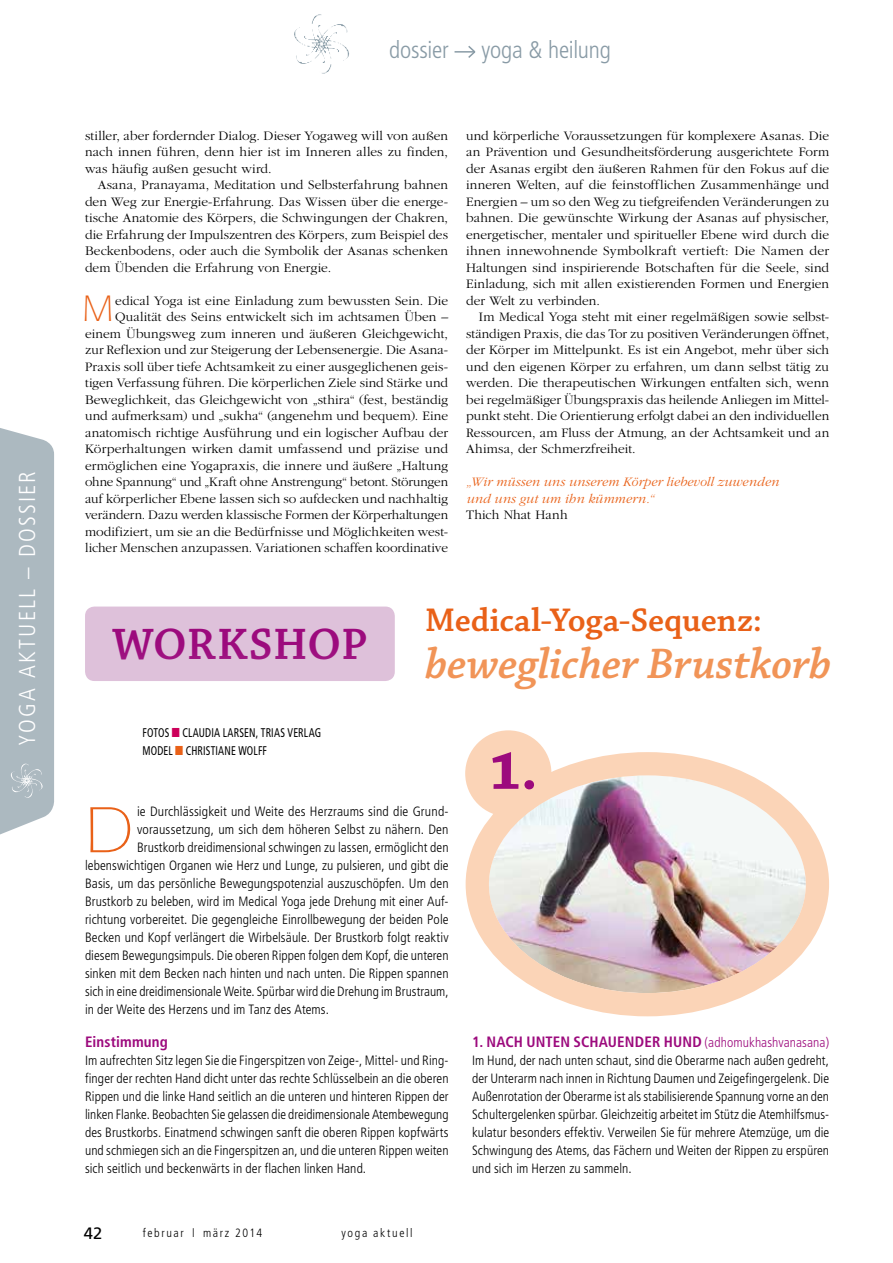
<style>
.page{position:relative;width:893px;height:1263px;background:#fff}
.page>*{position:absolute;margin:0;border:0;box-sizing:border-box;transform-origin:0 0}
.t1{font:300 67.5px "Itc Eras";color:#e96118}
.t2{font:700 55.65px "Chaparral Pro";color:#9c0a7d}
.t3{font:italic 600 45px "Chaparral Pro";letter-spacing:-.005em;color:#f19457}
.t4{font:300 38.25px "Itc Eras";color:#e96118}
.t5{font:600 34.5px "Chaparral Pro";letter-spacing:-.005em;color:#e96118}
.t6{font:300 condensed 24px "Frutiger";letter-spacing:-.01em;color:#899ba6}
.t7{font:300 condensed 23.1px "Frutiger";letter-spacing:.095em;color:#fff}
.t8{font:16.5px "Frutiger";color:#000}
.t9{font:700 condensed 15px "Frutiger";letter-spacing:.01em;color:#9c0a7d}
.t10{font:300 13.5px/16.5px "Garamond";letter-spacing:.005em;color:#000;text-align:justify}
.t11{font:300 condensed 13.5px/18px "Frutiger";letter-spacing:.005em;color:#000;text-align:justify}
.t12{font:italic 300 13.5px/16.5px "Garamond";letter-spacing:.01em;color:#e96118}
.t13{font:condensed 12.6px "Frutiger";letter-spacing:.015em;color:#000;scale:.83 1}
.t14{font:300 condensed 12px "Frutiger";letter-spacing:.135em;color:#000}
.s1{color:#cc005a}
.s2{color:#e96118}
.s3{font-family:"Palatino";font-weight:400;font-stretch:normal}
.s4{font-weight:700;font-size:15px;color:#9c0a7d}
.s5{color:#9c0a7d}
</style>
<div class="page">
<img style="left:489px;top:776px;width:317px;height:217px">
<div style="left:466px;top:752px;width:363px;height:264px;border:23px solid #fbd4b7;border-radius:50%"></div>
<div style="left:85px;top:606px;width:310px;height:75px;background:#dec1da;border-radius:9px"></div>
<div style="left:465px;top:730px;width:86px;height:87px;background:#fbd4b7;border-radius:50%"></div>
<div style="left:0;top:428px;width:54px;height:407px;background:#acb9c0"></div>
<img style="left:10px;top:764px;width:33px;height:34px">
<hr style="left:455px;top:51px;width:20px;height:2px;background:#899ba6">
<svg style="left:467px;top:46px;width:9px;height:12px"></svg>
<img style="left:294px;top:14px;width:55px;height:59px">
<h3 class="t7" style="left:14px;top:746px;width:276px;rotate:-90deg">Yoga aktuell – dossier</h3>
<h3 class="t6" style="left:389px;top:36px;width:61px">dossier</h3>
<h3 class="t6" style="left:482px;top:36px;width:131px">yoga &amp; heilung</h3>
<p class="t10" style="left:85px;top:127px;width:365px">stiller, aber fordernder Dialog. Dieser Yogaweg will von außen nach innen führen, denn hier ist im Inneren alles zu finden, was häufig außen gesucht wird.</p>
<p class="t10" style="left:85px;top:177px;width:365px;text-indent:13px">Asana, Pranayama, Meditation und Selbsterfahrung bahnen den Weg zur Energie-Erfahrung. Das Wissen über die energe&shy;tische Anatomie des Körpers, die Schwingungen der Chakren, die Erfahrung der Impulszentren des Körpers, zum Beispiel des Beckenbodens, oder auch die Symbolik der Asanas schenken dem Übenden die Erfahrung von Energie.</p>
<h3 class="t4" style="left:82px;top:288px;width:34px">M</h3>
<p class="t10" style="left:85px;top:292px;width:365px;text-align:right">edical Yoga ist eine Einladung zum bewussten Sein. Die Qualität des Seins entwickelt sich im achtsamen Üben – einem Übungsweg zum inneren und äußeren Gleichgewicht, zur Reflexion und zur Steigerung der Lebensenergie. Die Asana-Praxis soll über tiefe Achtsamkeit zu einer ausgeglichenen geis&shy;tigen Verfassung führen. Die körperlichen Ziele sind Stärke und Beweglichkeit, das Gleichgewicht von „sthira“ (fest, beständig und aufmerksam) und „sukha“ (angenehm und bequem). Eine anatomisch richtige Ausführung und ein logischer Aufbau der Körperhaltungen wirken damit umfassend und präzise und ermöglichen eine Yogapraxis, die innere und äußere „Haltung ohne Spannung“ und „Kraft ohne Anstrengung“ betont. Störungen auf körperlicher Ebene lassen sich so aufdecken und nachhaltig verändern. Dazu werden klassische Formen der Körperhaltungen modifiziert, um sie an die Bedürfnisse und Möglichkeiten west&shy;licher Menschen anzupassen. Variationen schaffen koordinative</p>
<p class="t10" style="left:466px;top:127px;width:365px">und körperliche Voraussetzungen für komplexere Asanas. Die an Prävention und Gesundheitsförderung ausgerichtete Form der Asanas ergibt den äußeren Rahmen für den Fokus auf die inneren Welten, auf die feinstofflichen Zusammenhänge und Energien – um so den Weg zu tiefgreifenden Veränderungen zu bahnen. Die gewünschte Wirkung der Asanas auf physischer, energetischer, mentaler und spiritueller Ebene wird durch die ihnen innewohnende Symbolkraft vertieft: Die Namen der Haltungen sind inspirierende Botschaften für die Seele, sind Einladung, sich mit allen existierenden Formen und Energien der Welt zu verbinden.</p>
<p class="t10" style="left:466px;top:309px;width:365px;text-indent:13px">Im Medical Yoga steht mit einer regelmäßigen sowie selbst&shy;ständigen Praxis, die das Tor zu positiven Veränderungen öffnet, der Körper im Mittelpunkt. Es ist ein Angebot, mehr über sich und den eigenen Körper zu erfahren, um dann selbst tätig zu werden. Die therapeutischen Wirkungen entfalten sich, wenn bei regelmäßiger Übungspraxis das heilende Anliegen im Mittel&shy;punkt steht. Die Orientierung erfolgt dabei an den individuellen Ressourcen, am Fluss der Atmung, an der Achtsamkeit und an Ahimsa, der Schmerzfreiheit.</p>
<p class="t12" style="left:466px;top:474px;width:314px">„Wir müssen uns unserem Körper liebevoll zuwenden und uns gut um ihn kümmern.“</p>
<p class="t10" style="left:466px;top:507px;width:103px">Thich Nhat Hanh</p>
<h3 class="t5" style="left:425px;top:600px;width:338px">Medical-Yoga-Sequenz:</h3>
<h3 class="t3" style="left:112px;top:638px;width:721px"><sup>Workshop</sup> beweglicher Brustkorb</h3>
<p class="t13" style="left:142px;top:725px;width:155px">FOTOS <span class="s1">■</span> CLAUDIA LARSEN, TRIAS</p>
<p class="t13" style="left:288px;top:725px;width:42px">VERLAG</p>
<p class="t13" style="left:142px;top:743px;width:152px">MODEL <span class="s2">■</span> CHRISTIANE WOLFF</p>
<h1 class="t1" style="left:85px;top:793px;width:53px">D</h1>
<p class="t11" style="left:137px;top:803px;width:313px">ie Durchlässigkeit und Weite des Herzraums sind die Grund-</p>
<p class="t11" style="left:137px;top:821px;width:313px">voraussetzung, um sich dem höheren Selbst zu nähern. Den</p>
<p class="t11" style="left:137px;top:839px;width:313px">Brustkorb dreidimensional schwingen zu lassen, ermöglicht den</p>
<p class="t11" style="left:85px;top:857px;width:365px">lebenswichtigen Organen wie Herz und Lunge, zu pulsieren, und gibt die</p>
<p class="t11" style="left:85px;top:875px;width:365px">Basis, um das persönliche Bewegungspotenzial auszuschöpfen. Um den</p>
<p class="t11" style="left:85px;top:893px;width:365px">Brustkorb zu beleben, wird im Medical Yoga jede Drehung mit einer Auf-</p>
<p class="t11" style="left:85px;top:911px;width:365px">richtung vorbereitet. Die gegengleiche Einrollbewegung der beiden Pole</p>
<p class="t11" style="left:85px;top:929px;width:365px">Becken und Kopf verlängert die Wirbelsäule. Der Brustkorb folgt reaktiv</p>
<p class="t11" style="left:85px;top:947px;width:365px">diesem Bewegungsimpuls. Die oberen Rippen folgen dem Kopf, die unteren</p>
<p class="t11" style="left:85px;top:965px;width:365px">sinken mit dem Becken nach hinten und nach unten. Die Rippen spannen</p>
<p class="t11" style="left:85px;top:983px;width:365px">sich in eine dreidimensionale Weite. Spürbar wird die Drehung im Brustraum,</p>
<p class="t11" style="left:85px;top:1001px;width:245px">in der Weite des Herzens und im Tanz des Atems.</p>
<p class="t9" style="left:85px;top:1033px;width:84px">EINSTIMMUNG</p>
<p class="t11" style="left:85px;top:1052px;width:365px">Im aufrechten Sitz legen Sie die Fingerspitzen von Zeige-, Mittel- und Ring&shy;finger der rechten Hand dicht unter das rechte Schlüsselbein an die oberen Rippen und die linke Hand seitlich an die unteren und hinteren Rippen der linken Flanke. Beobachten Sie gelassen die dreidimensionale Atembewegung des Brustkorbs. Einatmend schwingen sanft die oberen Rippen kopfwärts und schmiegen sich an die Fingerspitzen an, und die unteren Rippen weiten sich seitlich und beckenwärts in der flachen linken Hand.</p>
<p class="t8" style="left:84px;top:1224px;width:20px">42</p>
<p class="t14" style="left:143px;top:1226px;width:121px">februar <span class="s3">|</span> märz 2014</p>
<p class="t14" style="left:342px;top:1225px;width:72px">yoga aktuell</p>
<h2 class="t2" style="left:490px;top:738px;width:49px">1.</h2>
<p class="t9" style="left:472px;top:1033px;width:155px">1. NACH UNTEN SCHAUENDE</p>
<p class="t11" style="left:472px;top:1034px;width:359px;text-indent:180px"><span class="s4">R HUND</span> <span class="s5">(adhomukhashvanasana)<br></span>Im Hund, der nach unten schaut, sind die Oberarme nach außen gedreht, der Unterarm nach innen in Richtung Daumen und Zeigefingergelenk. Die Außenrotation der Oberarme ist als stabilisierende Spannung vorne an den Schultergelenken spürbar. Gleichzeitig arbeitet im Stütz die Atemhilfsmus&shy;kulatur besonders effektiv. Verweilen Sie für mehrere Atemzüge, um die Schwingung des Atems, das Fächern und Weiten der Rippen zu erspüren und sich im Herzen zu sammeln.</p>
</div>
